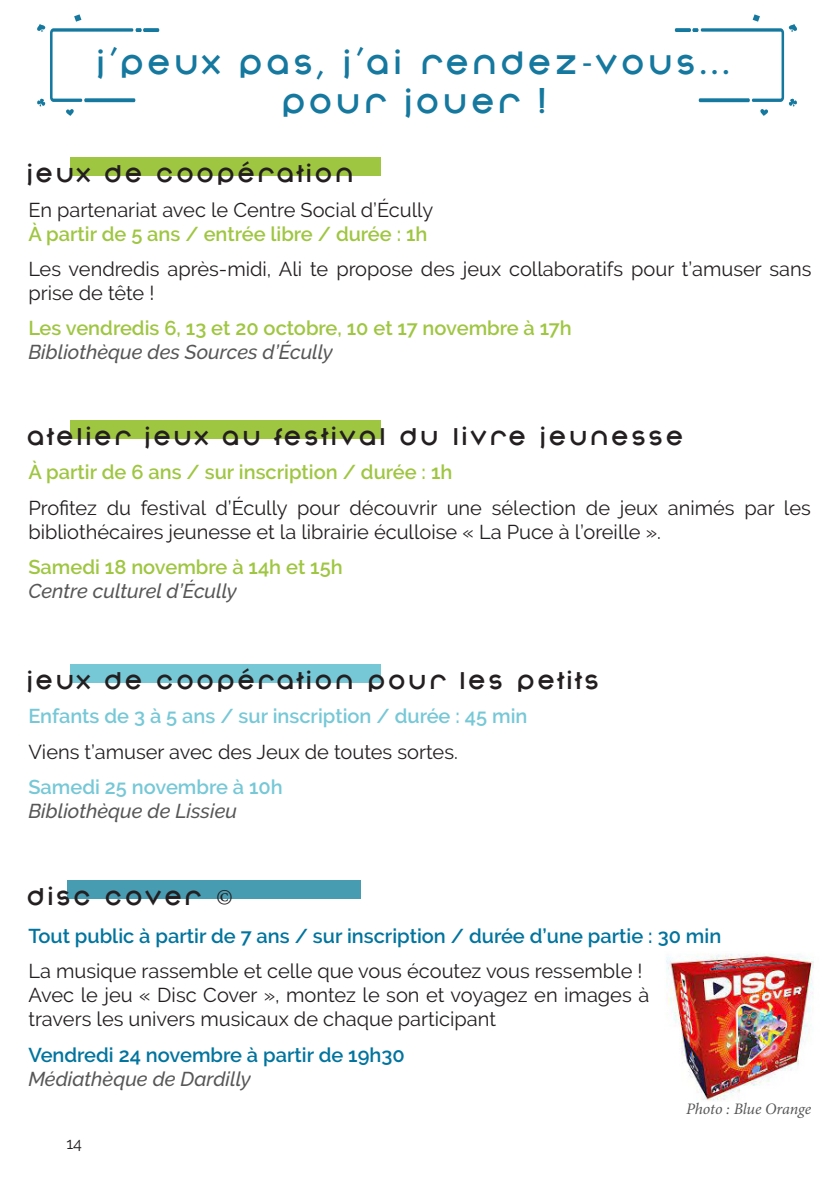
<style>
.page{position:relative;width:840px;height:1191px;background:#fff}
.page>*{position:absolute;margin:0;border:0;box-sizing:border-box;transform-origin:0 0}
.t1{font:700 32px "Nonchalance";color:#15789f}
.t2{font:700 24px "Nonchalance";color:#231f20}
.t3{font:20px/24px "Raleway";color:#231f20}
.t4{font:600 20px "Raleway";color:#9fc641}
.t5{font:italic 500 20px "Raleway";color:#575757}
.t6{font:600 20px "Raleway";color:#00749e}
.t7{font:600 20px "Raleway";color:#76c8d7}
.t8{font:italic 16px "Minion Pro";letter-spacing:-.01em;color:#575757}
.t9{font:16px "Raleway";color:#231f20}
.s1{font-family:"Minion Pro";font-weight:400}
</style>
<div class="page">
<div style="left:70px;top:157px;width:310px;height:18px;background:#9fc641"></div>
<div style="left:70px;top:664px;width:310px;height:18px;background:#76c8d7"></div>
<div style="left:70px;top:420px;width:310px;height:18px;background:#9fc641"></div>
<div style="left:68px;top:880px;width:293px;height:18px;background:#489cb2"></div>
<img style="left:666px;top:953px;width:148px;height:148px">
<svg style="left:674px;top:28px;width:16px;height:4px"></svg>
<svg style="left:692px;top:14px;width:104px;height:102px"></svg>
<svg style="left:143px;top:28px;width:16px;height:4px"></svg>
<svg style="left:37px;top:14px;width:105px;height:102px"></svg>
<p class="t1" style="left:99px;top:45px;width:637px">J’PEUX PAS, J’AI RENDEZ-VOUS...</p>
<p class="t1" style="left:283px;top:84px;width:268px">POUR JOUER !</p>
<p class="t2" style="left:28px;top:160px;width:331px">JEUX DE COOPÉRATION</p>
<p class="t3" style="left:28px;top:197px;width:406px">En partenariat avec le Centre Social d’Écully</p>
<p class="t4" style="left:28px;top:222px;width:400px">À partir de 5 ans / entrée libre / durée : 1h</p>
<p class="t3" style="left:28px;top:257px;width:784px">Les vendredis après-midi, Ali te propose des jeux collaboratifs pour t’amuser sans prise de tête !</p>
<p class="t4" style="left:28px;top:317px;width:544px">Les vendredis 6, 13 et 20 octobre, 10 et 17 novembre à 17h</p>
<p class="t5" style="left:28px;top:341px;width:306px">Bibliothèque des Sources d’Écully</p>
<p class="t2" style="left:28px;top:423px;width:660px">ATELIER JEUX AU FESTIVAL DU LIVRE JEUNESSE</p>
<p class="t4" style="left:28px;top:461px;width:425px">À partir de 6 ans / sur inscription / durée : 1h</p>
<p class="t3" style="left:28px;top:495px;width:783px">Profitez du festival d’Écully pour découvrir une sélection de jeux animés par les bibliothécaires jeunesse et la librairie éculloise « La Puce à l’oreille ».</p>
<p class="t4" style="left:28px;top:555px;width:316px">Samedi 18 novembre à 14h et 15h</p>
<p class="t5" style="left:28px;top:579px;width:210px">Centre culturel d’╔Écully</p>
<p class="t2" style="left:28px;top:667px;width:576px">JEUX DE COOPÉRATION POUR LES PETITS</p>
<p class="t7" style="left:28px;top:705px;width:500px">Enfants de 3 à 5 ans / sur inscription / durée : 45 min</p>
<p class="t3" style="left:28px;top:739px;width:431px">Viens t’amuser avec des Jeux de toutes sortes.</p>
<p class="t7" style="left:28px;top:775px;width:256px">Samedi 25 novembre à 10h</p>
<p class="t5" style="left:28px;top:799px;width:210px">Bibliothèque de Lissieu</p>
<p class="t2" style="left:28px;top:883px;width:206px">DISC COVER <span class="s1">©</span></p>
<p class="t6" style="left:28px;top:924px;width:694px">Tout public à partir de 7 ans / sur inscription / durée d’une partie : 30 min</p>
<p class="t3" style="left:28px;top:959px;width:615px">La musique rassemble et celle que vous écoutez vous ressemble !</p>
<p class="t3" style="left:28px;top:983px;width:622px">Avec le jeu « Disc Cover », montez le son et voyagez en images à travers les univers musicaux de chaque participant</p>
<p class="t6" style="left:28px;top:1043px;width:377px">Vendredi 24 novembre à partir de 19h30</p>
<p class="t5" style="left:28px;top:1067px;width:224px">Médiathèque de Dardilly</p>
<p class="t9" style="left:66px;top:1134px;width:17px">14</p>
<p class="t8" style="left:685px;top:1098px;width:126px">Photo : Blue Orange</p>
</div>
